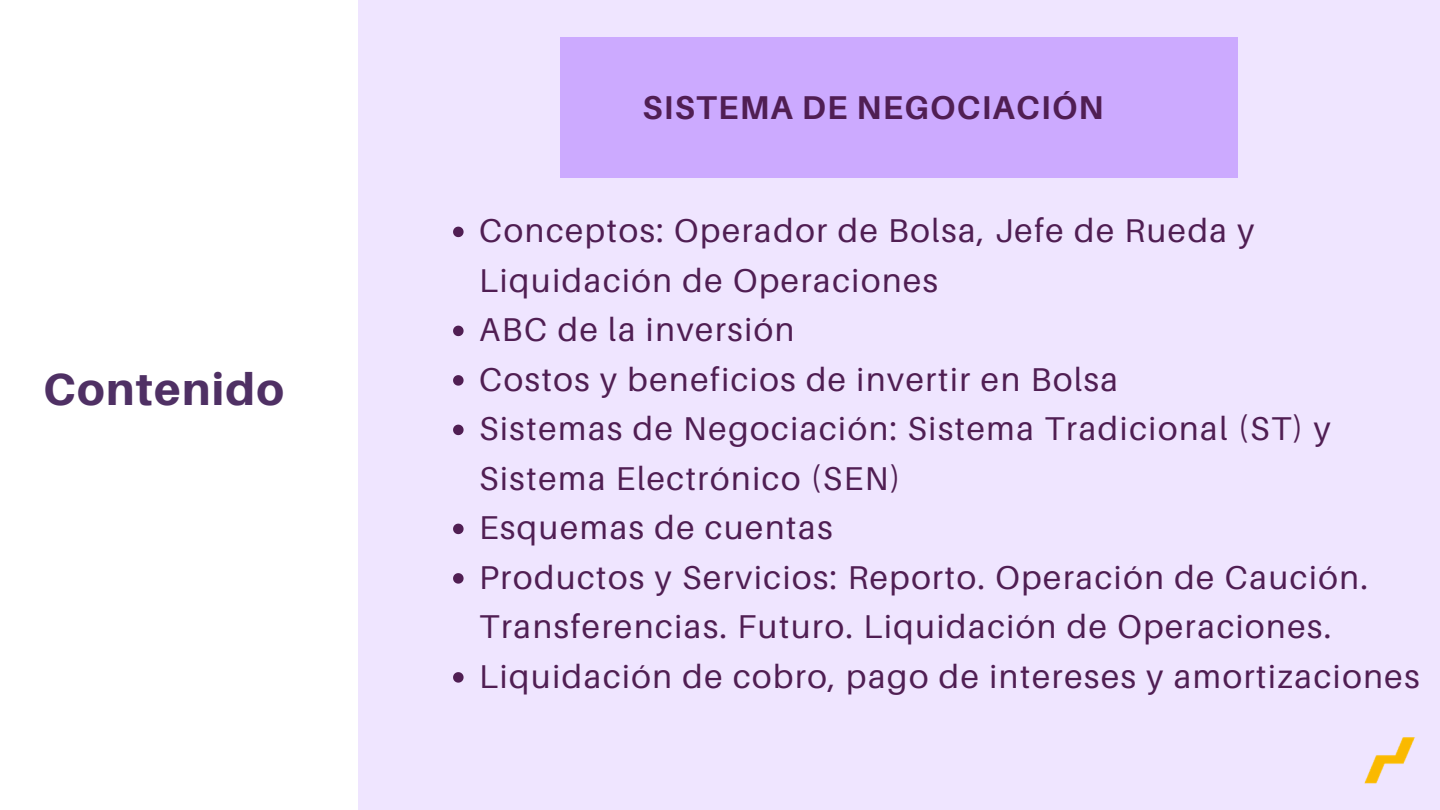
<style>
.page{position:relative;width:1440px;height:810px;background:#fff}
.page>*{position:absolute;margin:0;border:0;box-sizing:border-box;transform-origin:0 0}
.t1{font:800 45px "Aileron";letter-spacing:.03em;color:#4f3064}
.t2{font:33px/49.5px "Aileron";letter-spacing:.05em;color:#501e53}
.t3{font:700 33px "Aileron";letter-spacing:.04em;color:#501e53}
</style>
<div class="page">
<div style="left:359px;top:0;width:1081px;height:810px;background:#efe5ff"></div>
<svg style="left:453px;top:227px;width:11px;height:10px"></svg>
<svg style="left:453px;top:326px;width:11px;height:10px"></svg>
<svg style="left:453px;top:375px;width:11px;height:11px"></svg>
<svg style="left:453px;top:425px;width:11px;height:10px"></svg>
<svg style="left:453px;top:524px;width:11px;height:10px"></svg>
<svg style="left:453px;top:573px;width:11px;height:11px"></svg>
<svg style="left:453px;top:672px;width:11px;height:11px"></svg>
<div style="left:561px;top:37px;width:677px;height:141px;background:#caf"></div>
<img style="left:1364px;top:737px;width:51px;height:47px">
<h1 class="t1" style="left:43px;top:361px;width:242px">Contenido</h1>
<p class="t3" style="left:643px;top:87px;width:463px">SISTEMA DE NEGOCIACIÓN</p>
<p class="t2" style="left:479px;top:205px;width:942px">Conceptos: Operador de Bolsa, Jefe de Rueda y Liquidación de Operaciones<br>ABC de la inversión<br>Costos y beneficios de invertir en Bolsa<br>Sistemas de Negociación: Sistema Tradicional (ST) y Sistema Electrónico (SEN)<br>Esquemas de cuentas<br>Productos y Servicios: Reporto. Operación de Caución.<br>Transferencias. Futuro. Liquidación de Operaciones.<br>Liquidación de cobro, pago de intereses y amortizaciones</p>
</div>
